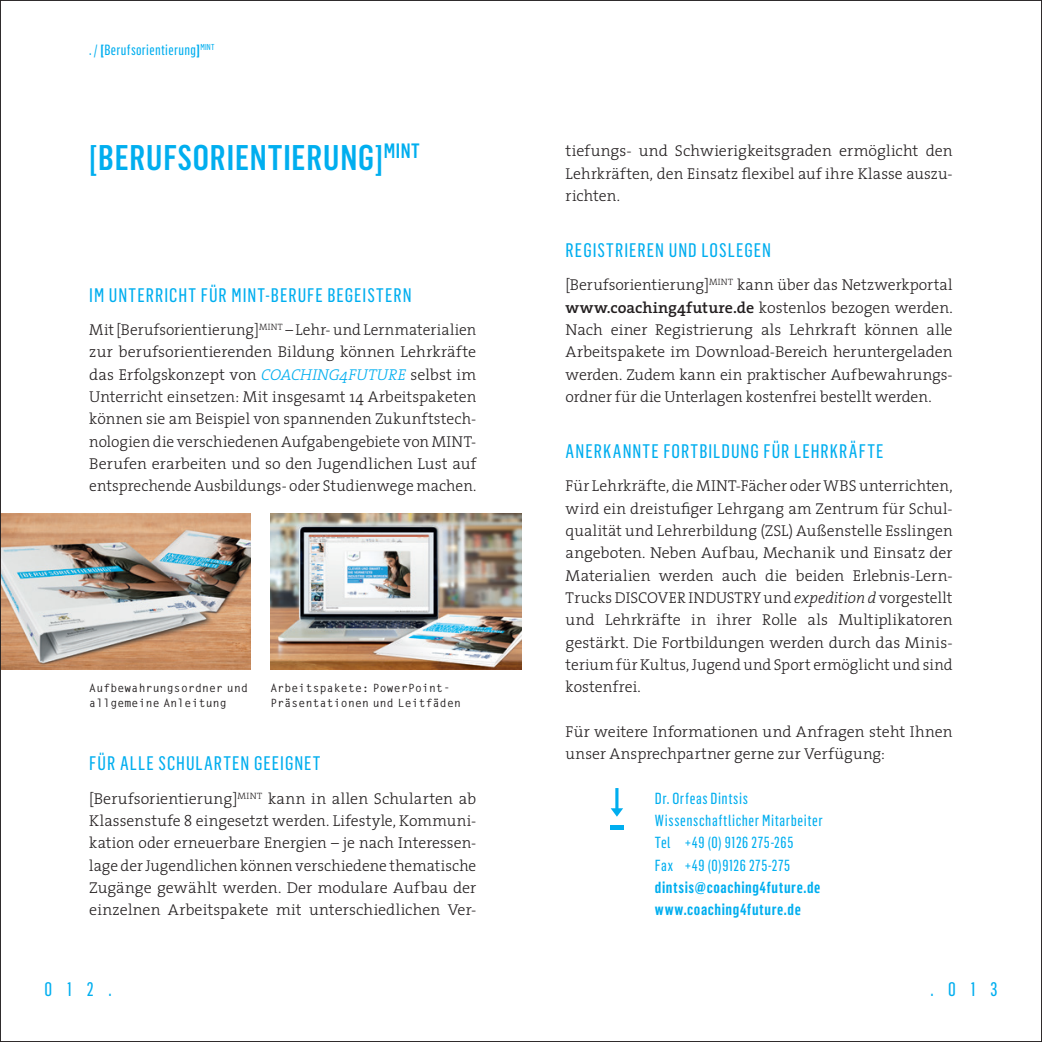
<style>
.page{position:relative;width:1042px;height:1042px;background:#fff}
.page>*{position:absolute;margin:0;border:0;box-sizing:border-box;transform-origin:0 0}
.t1{font:500 35px "Flama Condensed";letter-spacing:.025em;color:#00aeef}
.t2{font:19.25px "Flama Condensed Basic";letter-spacing:.055em;color:#00aeef}
.t3{font:300 15.75px/22.4px "The Serif";color:#231f20;text-align:justify}
.t4{font:15.75px/22.4px "Flama Condensed Basic";letter-spacing:.04em;color:#00aeef}
.t5{font:600 15.75px/22.4px "Flama Condensed";letter-spacing:.04em;color:#00aeef}
.t6{font:14.53px "Flama Condensed Basic";letter-spacing:.025em;color:#00aeef}
.t7{font:700 11.38px/14.9px "Letter Gothic Std";letter-spacing:.02em;color:#231f20}
.s1{font-family:"Flama Condensed";font-weight:700}
.s2{font-family:"The Serif HP3 Lig IT";font-weight:400;color:#00aeef}
.s3{font-weight:600}
.s4{font-family:"The Serif HP3 Lig IT";font-weight:400}
</style>
<div class="page">
<svg style="left:611px;top:788px;width:12px;height:29px"></svg>
<div style="left:610px;top:825px;width:13px;height:5px;background:#00aeef"></div>
<img style="left:270px;top:513px;width:251px;height:157px">
<img style="left:2px;top:513px;width:249px;height:157px">
<p class="t6" style="left:89px;top:41px;width:127px">. / <span class="s1">[</span>Berufsorientierung<span class="s1">]</span><sup>MINT</sup></p>
<h1 class="t1" style="left:89px;top:135px;width:332px">[BERUFSORIENTIERUNG]<sup>MINT</sup></h1>
<p class="t2" style="left:89px;top:283px;width:324px">IM UNTERRICHT FÜR MINT-BERUFE BEGEISTERN</p>
<p class="t3" style="left:89px;top:318px;width:388px">Mit [Berufsorientierung]<sup>MINT</sup> – Lehr- und Lernmaterialien zur berufsorientierenden Bildung können Lehrkräfte das Erfolgskonzept von <span class="s2">COACHING4FUTURE</span> selbst im Unterricht einsetzen: Mit insgesamt 14 Arbeitspaketen können sie am Beispiel von spannenden Zukunftstech&shy;nologien die verschiedenen Aufgabengebiete von MINT-Berufen erarbeiten und so den Jugendlichen Lust auf entsprechende Ausbildungs- oder Studienwege machen.</p>
<p class="t7" style="left:89px;top:681px;width:160px">Aufbewahrungsordner und allgemeine Anleitung</p>
<p class="t7" style="left:270px;top:681px;width:192px">Arbeitspakete: PowerPoint-<br>Präsentationen und Leitfäden</p>
<p class="t2" style="left:89px;top:751px;width:233px">FÜR ALLE SCHULARTEN GEEIGNET</p>
<p class="t3" style="left:89px;top:787px;width:388px">[Berufsorientierung]<sup>MINT</sup> kann in allen Schularten ab Klassenstufe 8 eingesetzt werden. Lifestyle, Kommuni&shy;kation oder erneuerbare Energien – je nach Interessen&shy;lage der Jugendlichen können verschiedene thematische Zugänge gewählt werden. Der modulare Aufbau der einzelnen Arbeitspakete mit unterschiedlichen Ver-</p>
<p class="t3" style="left:566px;top:140px;width:388px">tiefungs- und Schwierigkeitsgraden ermöglicht den Lehrkräften, den Einsatz flexibel auf ihre Klasse auszu&shy;richten.</p>
<p class="t2" style="left:566px;top:238px;width:207px">REGISTRIEREN UND LOSLEGEN</p>
<p class="t3" style="left:566px;top:274px;width:388px">[Berufsorientierung]<sup>MINT</sup> kann über das Netzwerkportal <span class="s3">www.coaching4future.de</span> kostenlos bezogen werden.<br>Nach einer Registrierung als Lehrkraft können alle Arbeitspakete im Download-Bereich heruntergeladen werden. Zudem kann ein praktischer Aufbewahrungs&shy;ordner für die Unterlagen kostenfrei bestellt werden.</p>
<p class="t2" style="left:566px;top:439px;width:319px">ANERKANNTE FORTBILDUNG FÜR LEHRKRÄFTE</p>
<p class="t3" style="left:566px;top:475px;width:388px">Für Lehrkräfte, die MINT-Fächer oder WBS unterrichten, wird ein dreistufiger Lehrgang am Zentrum für Schul&shy;qualität und Lehrerbildung (ZSL) Außenstelle Esslingen angeboten. Neben Aufbau, Mechanik und Einsatz der Materialien werden auch die beiden Erlebnis-Lern-Trucks DISCOVER INDUSTRY und <span class="s4">expedition d</span> vorgestellt und Lehrkräfte in ihrer Rolle als Multiplikatoren gestärkt. Die Fortbildungen werden durch das Minis&shy;terium für Kultus, Jugend und Sport ermöglicht und sind kostenfrei.</p>
<p class="t3" style="left:566px;top:720px;width:388px">Für weitere Informationen und Anfragen steht Ihnen unser Ansprechpartner gerne zur Verfügung:</p>
<p class="t4" style="left:655px;top:786px;width:169px">Dr. Orfeas Dintsis<br>Wissenschaftlicher Mitarbeiter<br>Tel +49 (0) 9126 275-265<br>Fax +49 (0)9126 275-275</p>
<p class="t5" style="left:655px;top:876px;width:167px">dintsis@coaching4future.de www.coaching4future.de</p>
<p class="t2" style="left:45px;top:977px;width:68px">012.</p>
<p class="t2" style="left:930px;top:977px;width:68px">.013</p>
</div>
